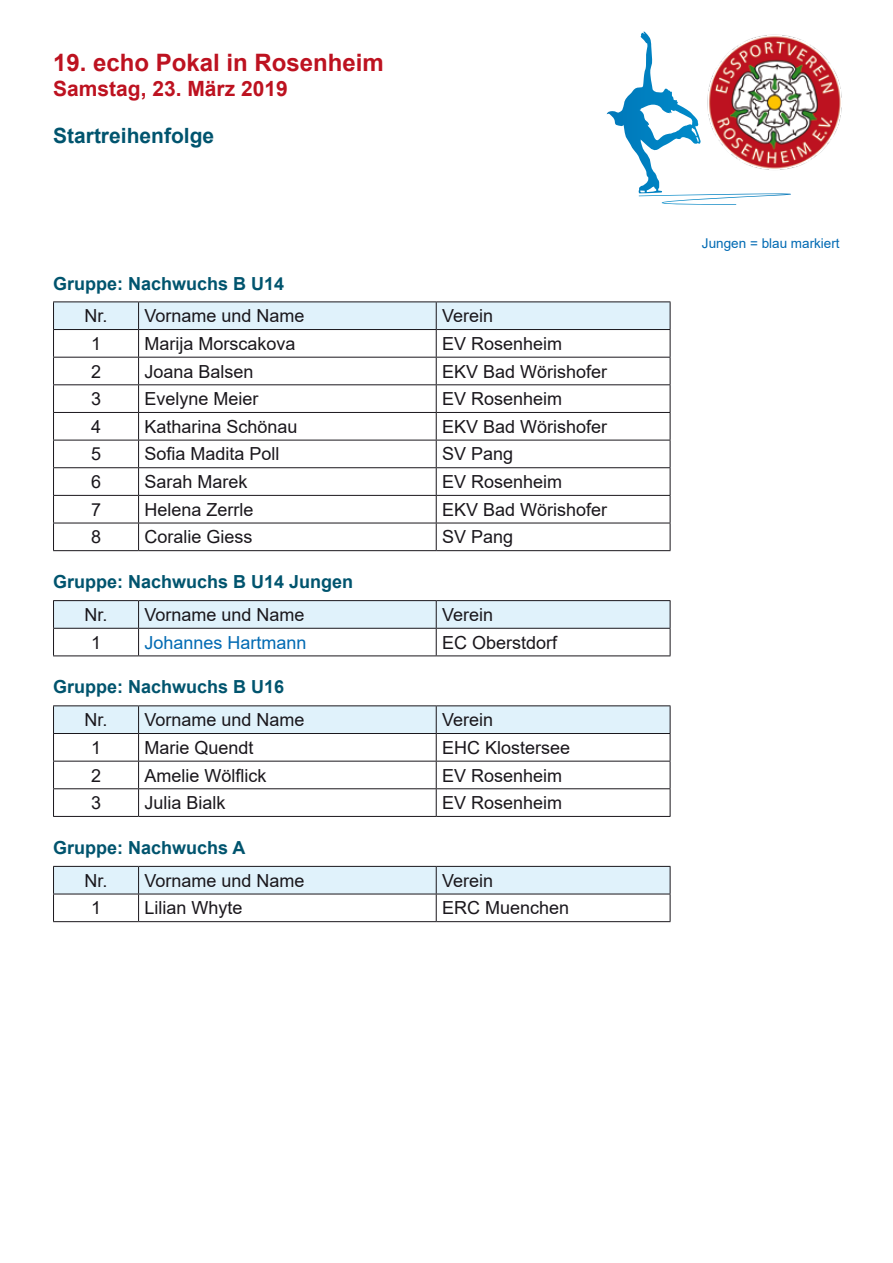
<style>
.page{position:relative;width:893px;height:1263px;background:#fff}
.page>*{position:absolute;margin:0;border:0;box-sizing:border-box;transform-origin:0 0}
.t1{font:700 24px "Arial";color:#bd1220}
.t2{font:700 21px "Arial";color:#bd1220}
.t3{font:700 21px "Arial";color:#00546e}
.t4{font:18px "Arial";color:#1a171c}
.t5{font:700 18px "Arial";color:#00546e}
.t6{font:18px "Arial";color:#006ab3}
.t7{font:13.5px "Arial";color:#006ab3}
</style>
<div class="page">
<img style="left:791px;top:36px;width:51px;height:132px">
<svg style="left:607px;top:31px;width:184px;height:174px"></svg>
<hr style="left:53px;top:301px;width:86px;height:1px;background:#1a171c">
<hr style="left:139px;top:301px;width:297px;height:1px;background:#1a171c">
<hr style="left:436px;top:301px;width:234px;height:1px;background:#1a171c">
<svg style="left:53px;top:302px;width:618px;height:248px"></svg>
<hr style="left:53px;top:550px;width:86px;height:1px;background:#1a171c">
<hr style="left:139px;top:550px;width:297px;height:1px;background:#1a171c">
<hr style="left:436px;top:550px;width:234px;height:1px;background:#1a171c">
<hr style="left:53px;top:600px;width:86px;height:1px;background:#1a171c">
<hr style="left:139px;top:600px;width:297px;height:1px;background:#1a171c">
<hr style="left:436px;top:600px;width:234px;height:1px;background:#1a171c">
<svg style="left:53px;top:601px;width:618px;height:54px"></svg>
<hr style="left:53px;top:655px;width:86px;height:1px;background:#1a171c">
<hr style="left:139px;top:655px;width:297px;height:1px;background:#1a171c">
<hr style="left:436px;top:655px;width:234px;height:1px;background:#1a171c">
<hr style="left:53px;top:705px;width:86px;height:1px;background:#1a171c">
<hr style="left:139px;top:705px;width:297px;height:1px;background:#1a171c">
<hr style="left:436px;top:705px;width:234px;height:1px;background:#1a171c">
<svg style="left:53px;top:706px;width:618px;height:110px"></svg>
<hr style="left:53px;top:816px;width:86px;height:1px;background:#1a171c">
<hr style="left:139px;top:816px;width:297px;height:1px;background:#1a171c">
<hr style="left:436px;top:816px;width:234px;height:1px;background:#1a171c">
<svg style="left:53px;top:866px;width:618px;height:55px"></svg>
<hr style="left:53px;top:921px;width:86px;height:1px;background:#1a171c">
<hr style="left:139px;top:921px;width:297px;height:1px;background:#1a171c">
<hr style="left:436px;top:921px;width:234px;height:1px;background:#1a171c">
<h1 class="t1" style="left:53px;top:45px;width:332px">19. echo Pokal in Rosenheim</h1>
<p class="t2" style="left:53px;top:74px;width:236px">Samstag, 23. März 2019</p>
<p class="t3" style="left:53px;top:120px;width:163px">Startreihenfolge</p>
<p class="t5" style="left:53px;top:270px;width:233px">Gruppe: Nachwuchs B U14</p>
<p class="t4" style="left:85px;top:304px;width:222px">Nr. Vorname und Name</p>
<p class="t4" style="left:442px;top:304px;width:53px">Verein</p>
<p class="t4" style="left:91px;top:331px;width:12px">1</p>
<p class="t4" style="left:145px;top:331px;width:153px">Marija Morscakova</p>
<p class="t4" style="left:442px;top:331px;width:122px">EV Rosenheim</p>
<p class="t4" style="left:91px;top:359px;width:12px">2</p>
<p class="t4" style="left:145px;top:359px;width:111px">Joana Balsen</p>
<p class="t4" style="left:442px;top:359px;width:167px">EKV Bad Wörishofer</p>
<p class="t4" style="left:91px;top:386px;width:12px">3</p>
<p class="t4" style="left:145px;top:386px;width:116px">Evelyne Meier</p>
<p class="t4" style="left:442px;top:386px;width:122px">EV Rosenheim</p>
<p class="t4" style="left:91px;top:414px;width:12px">4</p>
<p class="t4" style="left:145px;top:414px;width:155px">Katharina Schönau</p>
<p class="t4" style="left:442px;top:414px;width:167px">EKV Bad Wörishofer</p>
<p class="t4" style="left:91px;top:442px;width:12px">5</p>
<p class="t4" style="left:145px;top:442px;width:137px">Sofia Madita Poll</p>
<p class="t4" style="left:442px;top:442px;width:73px">SV Pang</p>
<p class="t4" style="left:91px;top:469px;width:12px">6</p>
<p class="t4" style="left:145px;top:469px;width:105px">Sarah Marek</p>
<p class="t4" style="left:442px;top:469px;width:122px">EV Rosenheim</p>
<p class="t4" style="left:91px;top:497px;width:12px">7</p>
<p class="t4" style="left:145px;top:497px;width:111px">Helena Zerrle</p>
<p class="t4" style="left:442px;top:497px;width:167px">EKV Bad Wörishofer</p>
<p class="t4" style="left:91px;top:525px;width:12px">8</p>
<p class="t4" style="left:145px;top:525px;width:110px">Coralie Giess</p>
<p class="t4" style="left:442px;top:525px;width:73px">SV Pang</p>
<p class="t5" style="left:53px;top:569px;width:302px">Gruppe: Nachwuchs B U14 Jungen</p>
<p class="t4" style="left:85px;top:602px;width:222px">Nr. Vorname und Name</p>
<p class="t4" style="left:442px;top:602px;width:53px">Verein</p>
<p class="t4" style="left:91px;top:630px;width:12px">1</p>
<p class="t6" style="left:145px;top:630px;width:164px">Johannes Hartmann</p>
<p class="t4" style="left:442px;top:630px;width:117px">EC Oberstdorf</p>
<p class="t5" style="left:53px;top:674px;width:233px">Gruppe: Nachwuchs B U16</p>
<p class="t4" style="left:85px;top:707px;width:222px">Nr. Vorname und Name</p>
<p class="t4" style="left:442px;top:707px;width:53px">Verein</p>
<p class="t4" style="left:91px;top:735px;width:12px">1</p>
<p class="t4" style="left:145px;top:735px;width:111px">Marie Quendt</p>
<p class="t4" style="left:442px;top:735px;width:130px">EHC Klostersee</p>
<p class="t4" style="left:91px;top:763px;width:12px">2</p>
<p class="t4" style="left:145px;top:763px;width:124px">Amelie Wölflick</p>
<p class="t4" style="left:442px;top:763px;width:122px">EV Rosenheim</p>
<p class="t4" style="left:91px;top:790px;width:12px">3</p>
<p class="t4" style="left:145px;top:790px;width:83px">Julia Bialk</p>
<p class="t4" style="left:442px;top:790px;width:122px">EV Rosenheim</p>
<p class="t5" style="left:53px;top:835px;width:194px">Gruppe: Nachwuchs A</p>
<p class="t4" style="left:85px;top:868px;width:222px">Nr. Vorname und Name</p>
<p class="t4" style="left:442px;top:868px;width:53px">Verein</p>
<p class="t4" style="left:91px;top:896px;width:12px">1</p>
<p class="t4" style="left:145px;top:896px;width:100px">Lilian Whyte</p>
<p class="t4" style="left:442px;top:896px;width:129px">ERC Muenchen</p>
<p class="t7" style="left:702px;top:234px;width:139px">Jungen = blau markiert</p>
</div>
